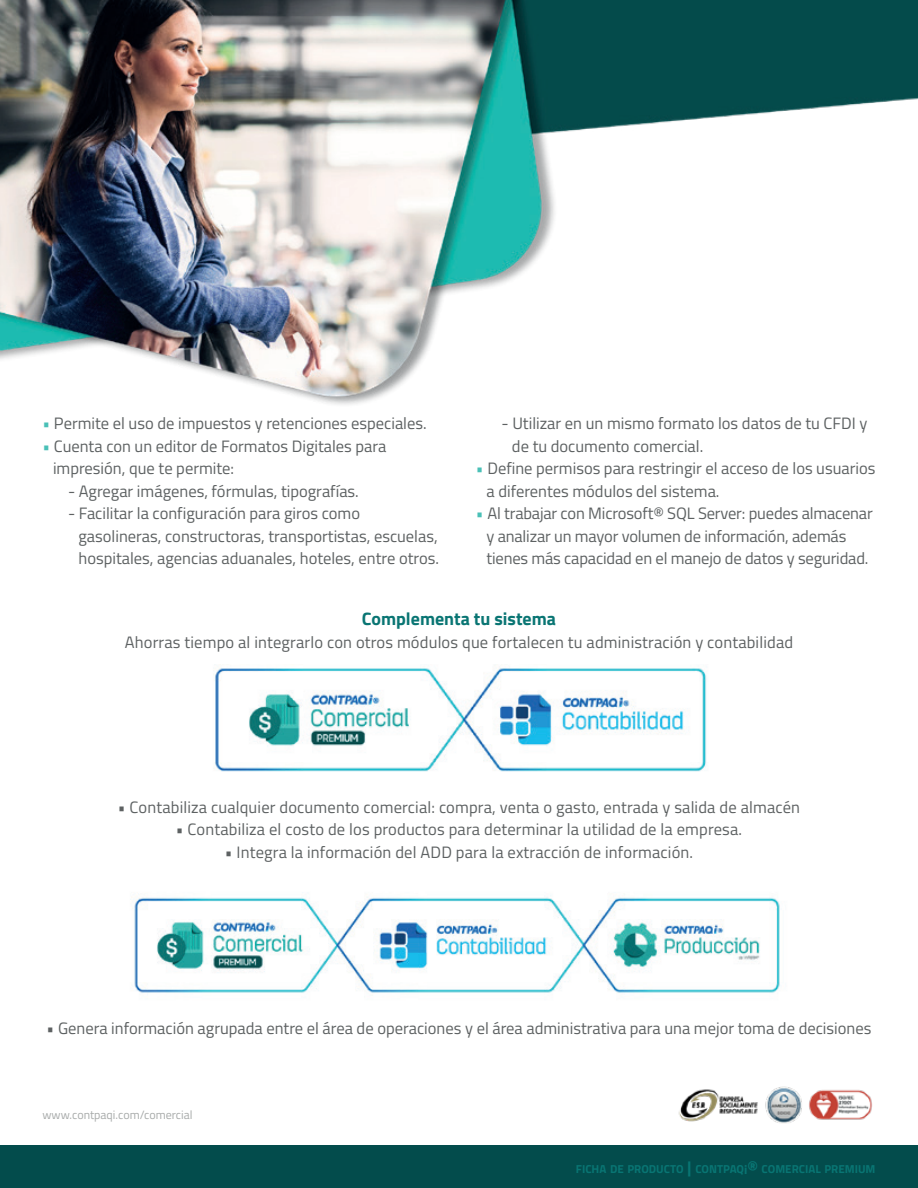
<style>
.page{position:relative;width:918px;height:1188px;background:#fff}
.page>*{position:absolute;margin:0;border:0;box-sizing:border-box;transform-origin:0 0}
.t1{font:700 18px "Titillium Web";color:#097573}
.t2{font:16.5px/22.5px "Titillium Web";color:#5d6162}
.t3{font:12px "Titillium Web";color:#a8abaa}
.t4{font:700 11.55px "Titillium Web";color:#097573}
.s1{color:#4ac0b7}
.s2{font-size:16.5px}
.s3{font-size:12.75px}
</style>
<div class="page">
<div style="left:0;top:1145px;width:918px;height:43px;background:#034c4c"></div>
<img style="left:0;top:0;width:918px;height:405px">
<img style="left:678px;top:1086px;width:194px;height:38px">
<img style="left:215px;top:668px;width:492px;height:104px">
<img style="left:130px;top:897px;width:650px;height:96px">
<p class="t2" style="left:43px;top:411px;width:386px"><span class="s1">•</span> Permite el uso de impuestos y retenciones especiales.</p>
<p class="t2" style="left:53px;top:434px;width:335px;text-indent:-10px"><span class="s1">•</span> Cuenta con un editor de Formatos Digitales para impresión, que te permite:</p>
<p class="t2" style="left:68px;top:479px;width:292px">- Agregar imágenes, fórmulas, tipografías.</p>
<p class="t2" style="left:79px;top:502px;width:362px;text-indent:-10px">- Facilitar la configuración para giros como gasolineras, constructoras, transportistas, escuelas, hospitales, agencias aduanales, hoteles, entre otros.</p>
<p class="t2" style="left:512px;top:412px;width:357px;text-indent:-10px">- Utilizar en un mismo formato los datos de tu CFDI y de tu documento comercial.</p>
<p class="t2" style="left:486px;top:457px;width:390px;text-indent:-10px"><span class="s1">•</span> Define permisos para restringir el acceso de los usuarios a diferentes módulos del sistema.</p>
<p class="t2" style="left:486px;top:502px;width:388px;text-indent:-10px"><span class="s1">•</span> Al trabajar con Microsoft® SQL Server: puedes almacenar y analizar un mayor volumen de información, además tienes más capacidad en el manejo de datos y seguridad.</p>
<p class="t1" style="left:362px;top:605px;width:196px">Complementa tu sistema</p>
<p class="t2" style="left:125px;top:630px;width:670px">Ahorras tiempo al integrarlo con otros módulos que fortalecen tu administración y contabilidad</p>
<p class="t2" style="left:118px;top:795px;width:684px">• Contabiliza cualquier documento comercial: compra, venta o gasto, entrada y salida de almacén</p>
<p class="t2" style="left:176px;top:817px;width:568px">• Contabiliza el costo de los productos para determinar la utilidad de la empresa.</p>
<p class="t2" style="left:225px;top:840px;width:470px">• Integra la información del ADD para la extracción de información.</p>
<p class="t2" style="left:47px;top:1016px;width:826px">• Genera información agrupada entre el área de operaciones y el área administrativa para una mejor toma de decisiones</p>
<p class="t3" style="left:43px;top:1106px;width:152px">www.contpaqi.com/comercial</p>
<p class="t4" style="left:576px;top:1160px;width:301px">FICHA DE PRODUCTO <span class="s2">|</span> CONTPAQ<span class="s3">i</span><span class="s2">®</span> COMERCIAL PREMIUM</p>
</div>
